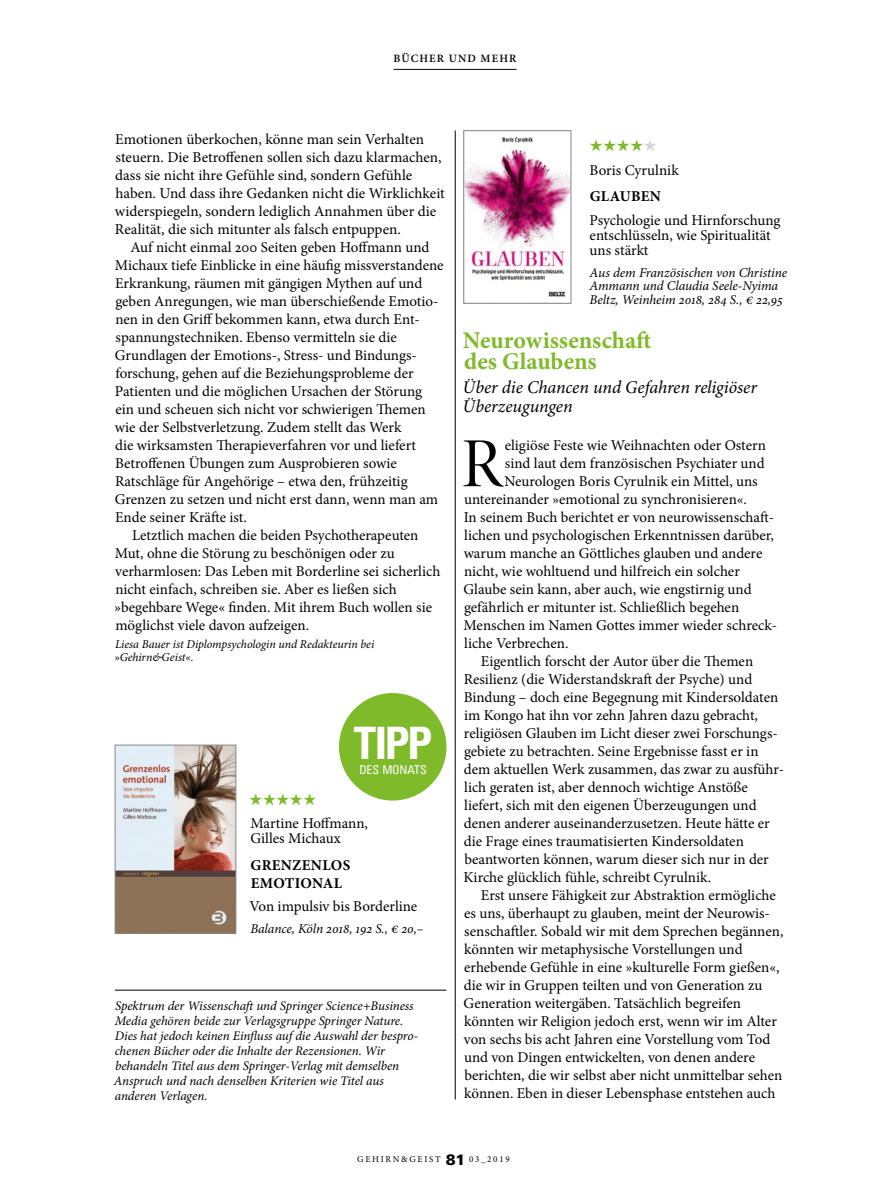
<style>
.page{position:relative;width:893px;height:1191px;background:#fff}
.page>*{position:absolute;margin:0;border:0;box-sizing:border-box;transform-origin:0 0}
.t1{font:70.5px "Minion Pro Disp";color:#000}
.t2{font:700 condensed 44.7px "Univers";color:#fff}
.t3{font:700 24px/21px "Minion Pro";color:#7fba2b}
.t4{font:italic 18px/19.5px "Minion Pro";letter-spacing:-.005em;color:#000}
.t5{font:16.5px "Zapf Dingbats ITC";color:#7fba2b}
.t6{font:15px/18px "Minion Pro";color:#000}
.t7{font:700 15px/18px "Minion Pro";letter-spacing:.02em;color:#000}
.t8{font:italic 13.5px/13.5px "Minion Pro";letter-spacing:-.005em;color:#000}
.t9{font:italic 13.2px/15px "Minion Pro";letter-spacing:-.005em;color:#000}
.t10{font:condensed 12.15px "Univers";letter-spacing:-.025em;color:#fff}
.t11{font:italic 12px/12.8px "Minion Pro";letter-spacing:-.005em;color:#000}
.t12{font:600 11.25px "Minion Pro";letter-spacing:.1em;color:#000}
.t13{font:9px "Minion Pro";letter-spacing:.19em;color:#000}
.s1{color:#d5d6d6}
.s2{font-family:"Univers";font-weight:900;font-size:15px}
</style>
<div class="page">
<hr style="left:393px;top:69px;width:124px;height:1px;background:#000">
<div style="left:339px;top:693px;width:107px;height:107px;background:#7fba2b;border-radius:50%"></div>
<img style="left:117px;top:747px;width:117px;height:184px">
<div style="left:115px;top:745px;width:121px;height:188px;border:1px solid #878786"></div>
<hr style="left:455px;top:130px;width:1px;height:969px;background:#000">
<hr style="left:115px;top:990px;width:331px;height:1px;background:#000">
<img style="left:465px;top:137px;width:104px;height:160px">
<div style="left:463px;top:130px;width:108px;height:173px;border:1px solid #878786"></div>
<p class="t12" style="left:393px;top:50px;width:125px">BÜCHER UND MEHR</p>
<p class="t6" style="left:115px;top:130px;width:331px">Emotionen überkochen, könne man sein Verhalten steuern. Die Betroffenen sollen sich dazu klarmachen, dass sie nicht ihre Gefühle sind, sondern Gefühle haben. Und dass ihre Gedanken nicht die Wirklichkeit widerspiegeln, sondern lediglich Annahmen über die Realität, die sich mitunter als falsch entpuppen.</p>
<p class="t6" style="left:130px;top:238px;width:301px">Auf nicht einmal 200 Seiten geben Hoffmann und</p>
<p class="t6" style="left:115px;top:256px;width:330px">Michaux tiefe Einblicke in eine häufig missverstandene</p>
<p class="t6" style="left:115px;top:274px;width:309px">Erkrankung, räumen mit gängigen Mythen auf und</p>
<p class="t6" style="left:115px;top:292px;width:325px">geben Anregungen, wie man überschießende Emotio-</p>
<p class="t6" style="left:115px;top:310px;width:306px">nen in den Griff bekommen kann, etwa durch Ent-</p>
<p class="t6" style="left:116px;top:328px;width:283px">spannungstechniken. Ebenso vermitteln sie die</p>
<p class="t6" style="left:115px;top:346px;width:302px">Grundlagen der Emotions-, Stress- und Bindungs-</p>
<p class="t6" style="left:115px;top:364px;width:300px">forschung, gehen auf die Beziehungsprobleme der</p>
<p class="t6" style="left:115px;top:382px;width:309px">Patienten und die möglichen Ursachen der Störung</p>
<p class="t6" style="left:115px;top:400px;width:312px">ein und scheuen sich nicht vor schwierigen Themen</p>
<p class="t6" style="left:115px;top:418px;width:288px">wie der Selbstverletzung. Zudem stellt das Werk</p>
<p class="t6" style="left:115px;top:436px;width:302px">die wirksamsten Therapieverfahren vor und liefert</p>
<p class="t6" style="left:115px;top:454px;width:283px">Betroffenen Übungen zum Ausprobieren sowie</p>
<p class="t6" style="left:115px;top:472px;width:294px">Ratschläge für Angehörige – etwa den, frühzeitig</p>
<p class="t6" style="left:115px;top:490px;width:325px">Grenzen zu setzen und nicht erst dann, wenn man am</p>
<p class="t6" style="left:115px;top:508px;width:133px">Ende seiner Kräfte ist.</p>
<p class="t6" style="left:132px;top:526px;width:288px">Letztlich machen die beiden Psychotherapeuten</p>
<p class="t6" style="left:115px;top:544px;width:281px">Mut, ohne die Störung zu beschönigen oder zu</p>
<p class="t6" style="left:115px;top:562px;width:327px">verharmlosen: Das Leben mit Borderline sei sicherlich</p>
<p class="t6" style="left:115px;top:580px;width:283px">nicht einfach, schreiben sie. Aber es ließen sich</p>
<p class="t6" style="left:114px;top:598px;width:319px">»begehbare Wege« finden. Mit ihrem Buch wollen sie</p>
<p class="t6" style="left:115px;top:616px;width:195px">möglichst viele davon aufzeigen.</p>
<p class="t11" style="left:114px;top:638px;width:261px">Liesa Bauer ist Diplompsychologin und Redakteurin bei »Gehirn&amp;Geist«.</p>
<h2 class="t2" style="left:354px;top:716px;width:80px">TIPP</h2>
<p class="t10" style="left:359px;top:761px;width:69px">DES MONATS</p>
<p class="t5" style="left:249px;top:791px;width:69px">★★★★★</p>
<p class="t6" style="left:250px;top:816px;width:119px;line-height:15px">Martine Hoffmann,<br>Gilles Michaux</p>
<p class="t7" style="left:250px;top:855px;width:101px">GRENZENLOS<br>EMOTIONAL</p>
<p class="t6" style="left:249px;top:897px;width:169px">Von impulsiv bis Borderline</p>
<p class="t8" style="left:250px;top:922px;width:175px">Balance, Köln 2018, 192 S., € 20,–</p>
<p class="t9" style="left:114px;top:997px;width:306px">Spektrum der Wissenschaft und Springer Science+Business Media gehören beide zur Verlagsgruppe Springer Nature.<br>Dies hat jedoch keinen Einfluss auf die Auswahl der bespro&shy;chenen Bücher oder die Inhalte der Rezensionen. Wir behandeln Titel aus dem Springer-Verlag mit demselben Anspruch und nach denselben Kriterien wie Titel aus anderen Verlagen.</p>
<p class="t5" style="left:590px;top:138px;width:69px">★★★★<span class="s1">★</span></p>
<p class="t6" style="left:590px;top:161px;width:91px">Boris Cyrulnik</p>
<p class="t7" style="left:590px;top:187px;width:73px">GLAUBEN</p>
<p class="t6" style="left:590px;top:212px;width:192px;line-height:15px">Psychologie und Hirnforschung entschlüsseln, wie Spiritualität uns stärkt</p>
<p class="t8" style="left:590px;top:266px;width:199px">Aus dem Französischen von Christine<br>Ammann und Claudia Seele-Nyima<br>Beltz, Weinheim 2018, 284 S., € 22,95</p>
<h3 class="t3" style="left:463px;top:330px;width:190px">Neurowissenschaft des Glaubens</h3>
<p class="t4" style="left:463px;top:377px;width:296px">Über die Chancen und Gefahren religiöser<br>Überzeugungen</p>
<h1 class="t1" style="left:461px;top:421px;width:43px">R</h1>
<p class="t6" style="left:505px;top:436px;width:263px">eligiöse Feste wie Weihnachten oder Ostern</p>
<p class="t6" style="left:505px;top:454px;width:261px">sind laut dem französischen Psychiater und</p>
<p class="t6" style="left:504px;top:472px;width:255px">Neurologen Boris Cyrulnik ein Mittel, uns</p>
<p class="t6" style="left:464px;top:490px;width:284px">untereinander »emotional zu synchronisieren«.</p>
<p class="t6" style="left:464px;top:508px;width:310px">In seinem Buch berichtet er von neurowissenschaft-</p>
<p class="t6" style="left:464px;top:526px;width:311px">lichen und psychologischen Erkenntnissen darüber,</p>
<p class="t6" style="left:464px;top:544px;width:300px">warum manche an Göttliches glauben und andere</p>
<p class="t6" style="left:464px;top:562px;width:277px">nicht, wie wohltuend und hilfreich ein solcher</p>
<p class="t6" style="left:464px;top:580px;width:289px">Glaube sein kann, aber auch, wie engstirnig und</p>
<p class="t6" style="left:464px;top:598px;width:277px">gefährlich er mitunter ist. Schließlich begehen</p>
<p class="t6" style="left:464px;top:616px;width:313px">Menschen im Namen Gottes immer wieder schreck-</p>
<p class="t6" style="left:464px;top:634px;width:106px">liche Verbrechen.</p>
<p class="t6" style="left:481px;top:652px;width:274px">Eigentlich forscht der Autor über die Themen</p>
<p class="t6" style="left:464px;top:670px;width:290px">Resilienz (die Widerstandskraft der Psyche) und</p>
<p class="t6" style="left:464px;top:688px;width:316px">Bindung – doch eine Begegnung mit Kindersoldaten</p>
<p class="t6" style="left:464px;top:706px;width:295px">im Kongo hat ihn vor zehn Jahren dazu gebracht,</p>
<p class="t6" style="left:464px;top:724px;width:315px">religiösen Glauben im Licht dieser zwei Forschungs-</p>
<p class="t6" style="left:464px;top:742px;width:296px">gebiete zu betrachten. Seine Ergebnisse fasst er in</p>
<p class="t6" style="left:464px;top:760px;width:322px">dem aktuellen Werk zusammen, das zwar zu ausführ-</p>
<p class="t6" style="left:464px;top:778px;width:285px">lich geraten ist, aber dennoch wichtige Anstöße</p>
<p class="t6" style="left:464px;top:796px;width:294px">liefert, sich mit den eigenen Überzeugungen und</p>
<p class="t6" style="left:464px;top:814px;width:307px">denen anderer auseinanderzusetzen. Heute hätte er</p>
<p class="t6" style="left:464px;top:832px;width:281px">die Frage eines traumatisierten Kindersoldaten</p>
<p class="t6" style="left:464px;top:850px;width:306px">beantworten können, warum dieser sich nur in der</p>
<p class="t6" style="left:464px;top:868px;width:249px">Kirche glücklich fühle, schreibt Cyrulnik.</p>
<p class="t6" style="left:481px;top:886px;width:297px">Erst unsere Fähigkeit zur Abstraktion ermögliche</p>
<p class="t6" style="left:464px;top:904px;width:307px">es uns, überhaupt zu glauben, meint der Neurowis-</p>
<p class="t6" style="left:464px;top:922px;width:321px">senschaftler. Sobald wir mit dem Sprechen begännen,</p>
<p class="t6" style="left:464px;top:940px;width:280px">könnten wir metaphysische Vorstellungen und</p>
<p class="t6" style="left:464px;top:958px;width:317px">erhebende Gefühle in eine »kulturelle Form gießen«,</p>
<p class="t6" style="left:464px;top:976px;width:300px">die wir in Gruppen teilten und von Generation zu</p>
<p class="t6" style="left:464px;top:994px;width:279px">Generation weitergäben. Tatsächlich begreifen</p>
<p class="t6" style="left:464px;top:1012px;width:314px">könnten wir Religion jedoch erst, wenn wir im Alter</p>
<p class="t6" style="left:464px;top:1030px;width:308px">von sechs bis acht Jahren eine Vorstellung vom Tod</p>
<p class="t6" style="left:464px;top:1048px;width:292px">und von Dingen entwickelten, von denen andere</p>
<p class="t6" style="left:464px;top:1066px;width:319px">berichten, die wir selbst aber nicht unmittelbar sehen</p>
<p class="t6" style="left:464px;top:1084px;width:313px">können. Eben in dieser Lebensphase entstehen auch</p>
<p class="t13" style="left:357px;top:1153px;width:154px">GEHIRN&amp;GEIST <span class="s2">81</span> 03_2019</p>
</div>
